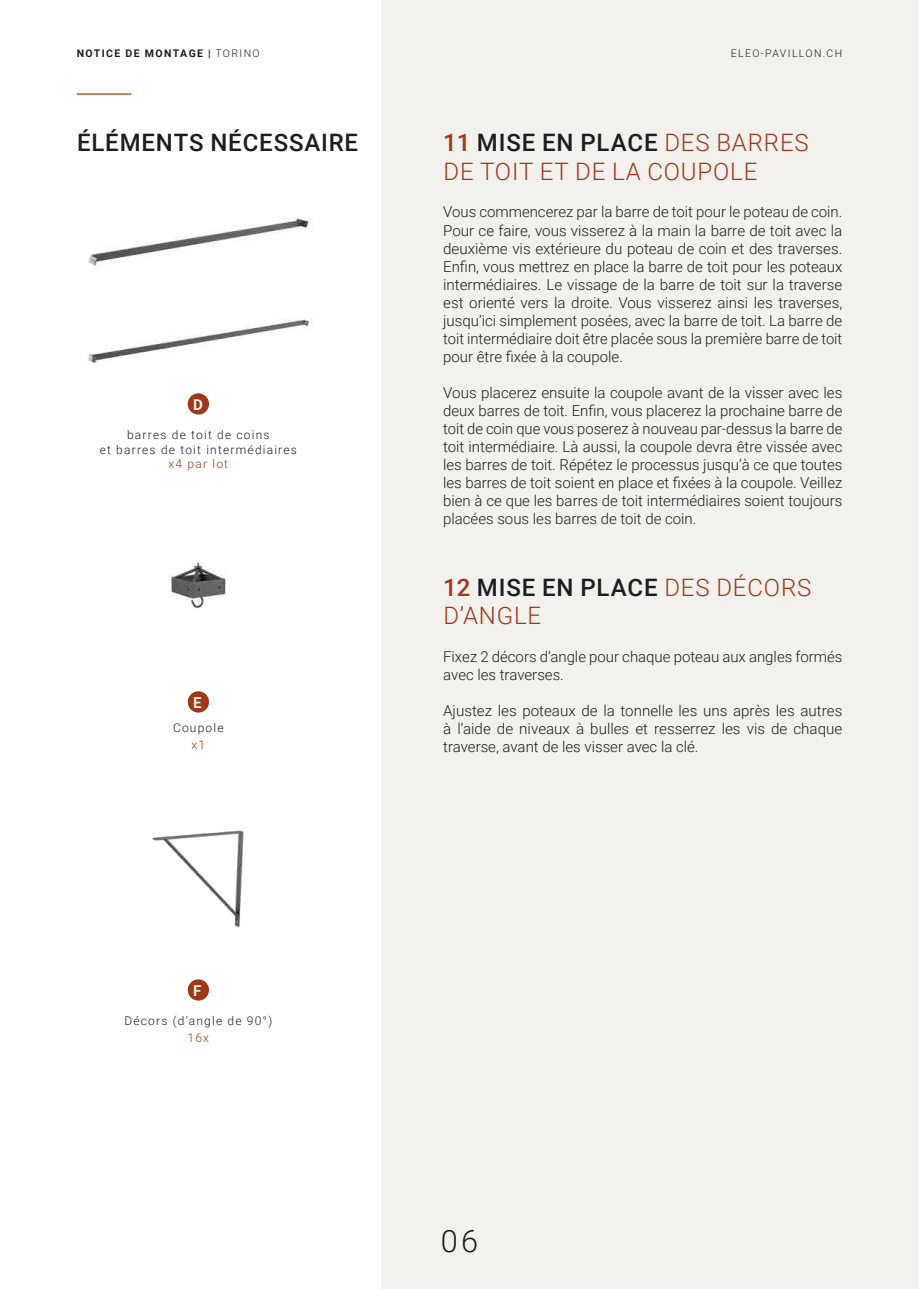
<style>
.page{position:relative;width:919px;height:1289px;background:#fff}
.page>*{position:absolute;margin:0;border:0;box-sizing:border-box;transform-origin:0 0}
.t1{font:300 30.75px "Roboto";color:#1d1d1b}
.t2{font:300 24px/28.8px "Roboto";letter-spacing:.035em;color:#a03717}
.t3{font:500 24px "Roboto";letter-spacing:.035em;color:#1d1d1b}
.Body_Text___V2{font:300 15px/18px "Roboto";color:#1d1d1b;text-align:justify}
.Body_Text___V2_With{font:700 15px "Roboto";color:#f3f1ed}
.t4{font:300 12px "Roboto";letter-spacing:.1em;color:#1d1d1b}
.t5{font:300 12px "Roboto";letter-spacing:.1em;color:#a03717}
.t6{font:700 10.5px "Roboto";letter-spacing:.135em;color:#1d1d1b}
.t7{font:300 10.5px "Roboto";letter-spacing:.135em;color:#1d1d1b}
.s1{font-weight:300}
.s2{font-weight:500}
.s3{font-weight:500;color:#1d1d1b}
</style>
<div class="page">
<div style="left:381px;top:0;width:537px;height:1288px;background:#f3f1ed"></div>
<hr style="left:77px;top:93px;width:54px;height:2px;background:#b6602f">
<img style="left:88px;top:218px;width:225px;height:145px">
<div style="left:188px;top:393px;width:21px;height:21px;background:#a03717;border-radius:50%"></div>
<img style="left:169px;top:562px;width:57px;height:47px">
<div style="left:188px;top:691px;width:21px;height:21px;background:#a03717;border-radius:50%"></div>
<img style="left:152px;top:830px;width:92px;height:97px">
<div style="left:188px;top:979px;width:21px;height:21px;background:#a03717;border-radius:50%"></div>
<p class="t6" style="left:77px;top:46px;width:184px">NOTICE DE MONTAGE | <span class="s1">TORINO</span></p>
<p class="t7" style="left:730px;top:46px;width:113px">ELEO-PAVILLON.CH</p>
<p class="t3" style="left:77px;top:126px;width:283px">ÉLÉMENTS NÉCESSAIRE</p>
<p class="Body_Text___V2_With" style="left:193px;top:394px;width:11px">D</p>
<p class="t4" style="left:127px;top:426px;width:144px">barres de toit de coins</p>
<p class="t4" style="left:100px;top:441px;width:199px">et barres de toit intermédiaires</p>
<p class="t5" style="left:168px;top:455px;width:61px">x4 par lot</p>
<p class="Body_Text___V2_With" style="left:193px;top:691px;width:10px">E</p>
<p class="t4" style="left:173px;top:719px;width:52px">Coupole</p>
<p class="t5" style="left:191px;top:736px;width:15px">x1</p>
<p class="t2" style="left:443px;top:127px;width:367px"><span class="s2">11</span> <span class="s3">MISE EN PLACE</span> DES BARRES<br>DE TOIT ET DE LA COUPOLE</p>
<p class="Body_Text___V2" style="left:443px;top:203px;width:401px">Vous commencerez par la barre de toit pour le poteau de coin.<br>Pour ce faire, vous visserez à la main la barre de toit avec la deuxième vis extérieure du poteau de coin et des traverses.<br>Enfin, vous mettrez en place la barre de toit pour les poteaux intermédiaires. Le vissage de la barre de toit sur la traverse est orienté vers la droite. Vous visserez ainsi les traverses, jusqu’ici simplement posées, avec la barre de toit. La barre de toit intermédiaire doit être placée sous la première barre de toit pour être fixée à la coupole.</p>
<p class="Body_Text___V2" style="left:443px;top:383px;width:401px">Vous placerez ensuite la coupole avant de la visser avec les deux barres de toit. Enfin, vous placerez la prochaine barre de toit de coin que vous poserez à nouveau par-dessus la barre de toit intermédiaire. Là aussi, la coupole devra être vissée avec les barres de toit. Répétez le processus jusqu’à ce que toutes les barres de toit soient en place et fixées à la coupole. Veillez bien à ce que les barres de toit intermédiaires soient toujours placées sous les barres de toit de coin.</p>
<p class="t2" style="left:443px;top:572px;width:369px"><span class="s2">12</span> <span class="s3">MISE EN PLACE</span> DES DÉCORS<br>D’ANGLE</p>
<p class="Body_Text___V2" style="left:443px;top:647px;width:401px">Fixez 2 décors d’angle pour chaque poteau aux angles formés avec les traverses.</p>
<p class="Body_Text___V2" style="left:443px;top:701px;width:400px">Ajustez les poteaux de la tonnelle les uns après les autres à l’aide de niveaux à bulles et resserrez les vis de chaque traverse, avant de les visser avec la clé.</p>
<p class="Body_Text___V2_With" style="left:193px;top:979px;width:10px">F</p>
<p class="t4" style="left:124px;top:1012px;width:149px">Décors (d’angle de 90°)</p>
<p class="t5" style="left:187px;top:1028px;width:23px">16x</p>
<p class="t1" style="left:441px;top:1219px;width:39px">06</p>
</div>
